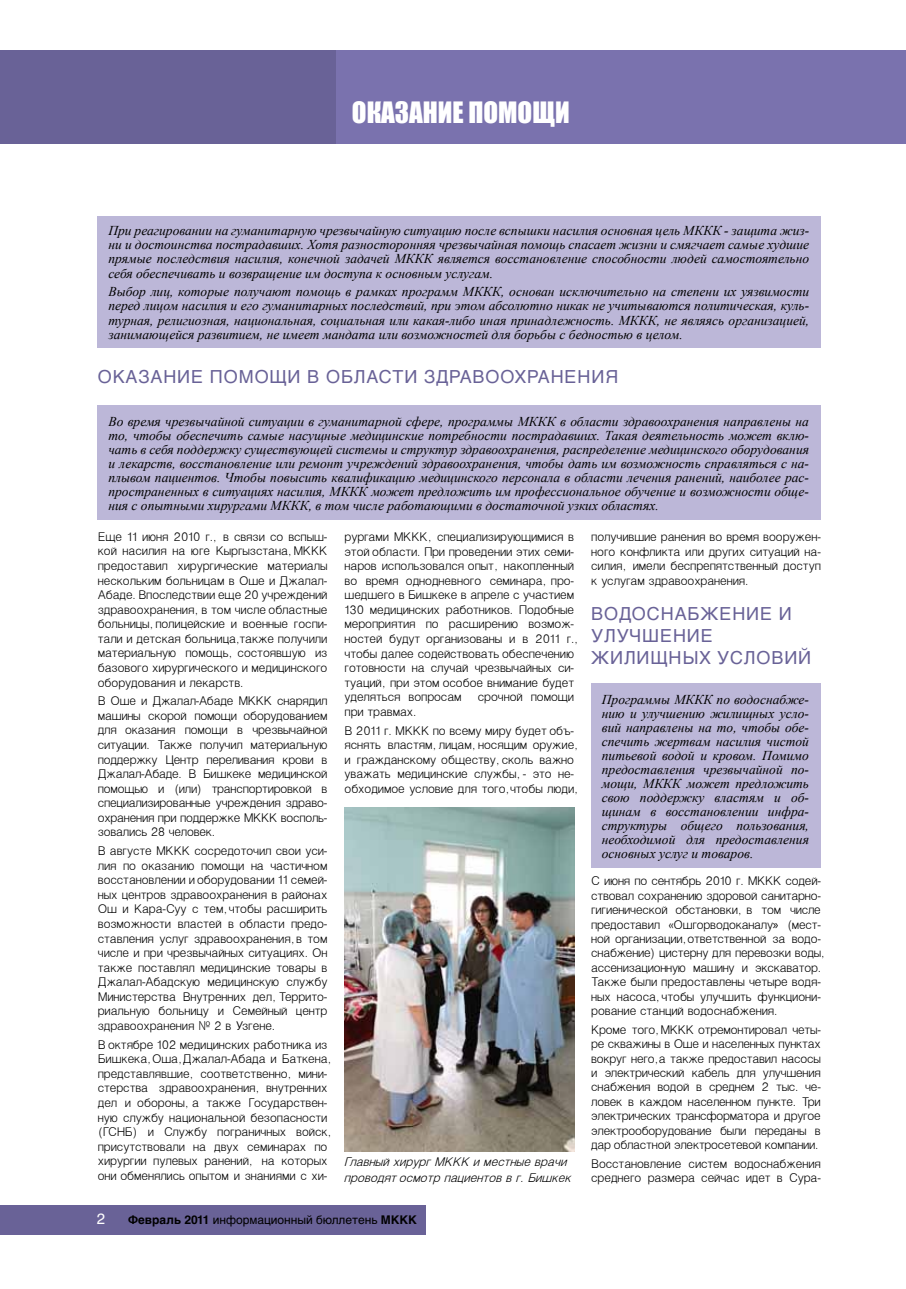
<style>
.page{position:relative;width:906px;height:1289px;background:#fff}
.page>*{position:absolute;margin:0;border:0;box-sizing:border-box;transform-origin:0 0}
.t1{font:27px "Impact";color:#fff}
.t2{font:18px/21.6px "Helvetica Cyr Upright";letter-spacing:.05em;color:#696297}
.t3{font:15px "Helvetica Cyr Upright";color:#fff}
.t4{font:13.5px/14.5px "Helvetica Light";letter-spacing:-.01em;color:#000;text-align:justify}
.t5{font:italic 13.5px/14px "Times New Roman";color:#000;text-align:justify}
.t6{font:italic 13.5px/16.2px "Helvetica Light";color:#000}
.t7{font:12px "Helvetica Cyr Upright";color:#000}
.s1{font-family:"Myriad Pro";font-weight:300}
.s2{font-family:"Helvetica Cyr";font-weight:700}
.s3{font-family:"Myriad Pro"}
</style>
<div class="page">
<div style="left:0;top:1204px;width:425px;height:30px;background:#696297"></div>
<div style="left:0;top:50px;width:336px;height:94px;background:#696297"></div>
<div style="left:336px;top:50px;width:570px;height:94px;background:#7a72ae"></div>
<div style="left:98px;top:216px;width:723px;height:131px;background:#bcb7d8"></div>
<div style="left:98px;top:405px;width:723px;height:115px;background:#bcb7d8"></div>
<div style="left:591px;top:683px;width:230px;height:184px;background:#bcb7d8"></div>
<img style="left:344px;top:807px;width:230px;height:343px">
<h1 class="t1" style="left:352px;top:91px;width:219px">ОКАЗАНИЕ ПОМОЩИ</h1>
<p class="t5" style="left:108px;top:223px;width:702px">При реагировании на гуманитарную чрезвычайную ситуацию после вспышки насилия основная цель МККК - защита жиз&shy;ни и достоинства пострадавших. Хотя разносторонняя чрезвычайная помощь спасает жизни и смягчает самые худшие прямые последствия насилия, конечной задачей МККК является восстановление способности людей самостоятельно себя обеспечивать и возвращение им доступа к основным услугам.</p>
<p class="t5" style="left:108px;top:284px;width:702px">Выбор лиц, которые получают помощь в рамках программ МККК, основан исключительно на степени их уязвимости перед лицом насилия и его гуманитарных последствий, при этом абсолютно никак не учитываются политическая, куль&shy;турная, религиозная, национальная, социальная или какая-либо иная принадлежность. МККК, не являясь организацией, занимающейся развитием, не имеет мандата или возможностей для борьбы с бедностью в целом.</p>
<h2 class="t2" style="left:98px;top:366px;width:522px">ОКАЗАНИЕ ПОМОЩИ В ОБЛАСТИ ЗДРАВООХРАНЕНИЯ</h2>
<p class="t5" style="left:108px;top:414px;width:702px">Во время чрезвычайной ситуации в гуманитарной сфере, программы МККК в области здравоохранения направлены на то, чтобы обеспечить самые насущные медицинские потребности пострадавших. Такая деятельность может вклю&shy;чать в себя поддержку существующей системы и структур здравоохранения, распределение медицинского оборудования и лекарств, восстановление или ремонт учреждений здравоохранения, чтобы дать им возможность справляться с на&shy;плывом пациентов. Чтобы повысить квалификацию медицинского персонала в области лечения ранений, наиболее рас&shy;пространенных в ситуациях насилия, МККК может предложить им профессиональное обучение и возможности обще&shy;ния с опытными хирургами МККК, в том числе работающими в достаточной узких областях.</p>
<p class="t4" style="left:98px;top:530px;width:231px">Еще 11 июня 2010 г., в связи со вспыш&shy;кой насилия на юге Кыргызстана, МККК предоставил хирургические материалы нескольким больницам в Оше и Джалал-Абаде. Впоследствии еще 20 учреждений здравоохранения, в том числе областные больницы, полицейские и военные госпи&shy;тали и детская больница,также получили материальную помощь, состоявшую из базового хирургического и медицинского оборудования и лекарств.</p>
<p class="t4" style="left:98px;top:694px;width:231px">В Оше и Джалал-Абаде МККК снарядил машины скорой помощи оборудованием для оказания помощи в чрезвычайной ситуации. Также получил материальную поддержку Центр переливания крови в Джалал-Абаде. В Бишкеке медицинской помощью и (или) транспортировкой в специализированные учреждения здраво&shy;охранения при поддержке МККК восполь&shy;зовались 28 человек.</p>
<p class="t4" style="left:98px;top:844px;width:231px">В августе МККК сосредоточил свои уси&shy;лия по оказанию помощи на частичном восстановлении и оборудовании 11 семей&shy;ных центров здравоохранения в районах Ош и Кара-Суу с тем, чтобы расширить возможности властей в области предо&shy;ставления услуг здравоохранения, в том числе и при чрезвычайных ситуациях. Он также поставлял медицинские товары в Джалал-Абадскую медицинскую службу Министерства Внутренних дел, Террито&shy;риальную больницу и Семейный центр здравоохранения <span class="s1">№</span> 2 в Узгене.</p>
<p class="t4" style="left:98px;top:1037px;width:235px;text-align:left">В октябре 102 медицинских работника из Бишкека, Оша, Джалал-Абада и Баткена, представлявшие, соответственно, мини&shy;стерства здравоохранения, внутренних дел и обороны, а также Государствен&shy;ную службу национальной безопасности (ГСНБ) и Службу пограничных войск, присутствовали на двух семинарах по хирургии пулевых ранений, на которых они обменялись опытом и знаниями с хи-</p>
<p class="t4" style="left:344px;top:530px;width:235px;text-align:left">рургами МККК, специализирующимися в этой области. При проведении этих семи&shy;наров использовался опыт, накопленный во время однодневного семинара, про&shy;шедшего в Бишкеке в апреле с участием 130 медицинских работников. Подобные мероприятия по расширению возмож&shy;ностей будут организованы и в 2011 г., чтобы далее содействовать обеспечению готовности на случай чрезвычайных си&shy;туаций, при этом особое внимание будет уделяться вопросам срочной помощи при травмах.</p>
<p class="t4" style="left:344px;top:723px;width:235px;text-align:left">В 2011 г. МККК по всему миру будет объ&shy;яснять властям, лицам, носящим оружие, и гражданскому обществу, сколь важно уважать медицинские службы, - это не&shy;обходимое условие для того,чтобы люди,</p>
<p class="t6" style="left:344px;top:1154px;width:232px">ГлавныйхирургМККК иместные врачи проводятосмотр пациентоввг.Бишкек</p>
<p class="t3" style="left:97px;top:1210px;width:10px">2</p>
<p class="t7" style="left:128px;top:1212px;width:290px"><span class="s2">Февраль 2011</span> информационный бюллетень <span class="s2">МККК</span></p>
<p class="t4" style="left:591px;top:530px;width:231px">получившие ранения во время вооружен&shy;ного конфликта или других ситуаций на&shy;силия, имели беспрепятственный доступ к услугам здравоохранения.</p>
<h2 class="t2" style="left:591px;top:603px;width:221px">ВОДОСНАБЖЕНИЕ И<br>УЛУЧШЕНИЕ<br>ЖИЛИЩНЫХ УСЛОВИЙ</h2>
<p class="t5" style="left:602px;top:692px;width:209px">Программы МККК по водоснабже&shy;нию и улучшению жилищных усло&shy;вий направлены на то, чтобы обе&shy;спечить жертвам насилия чистой питьевой водой и кровом. Помимо предоставления чрезвычайной по&shy;мощи, МККК может предложить свою поддержку властям и об&shy;щинам в восстановлении инфра&shy;структуры общего пользования, необходимой для предоставления основных услуг и товаров.</p>
<p class="t4" style="left:591px;top:874px;width:235px;text-align:left">С июня по сентябрь 2010 г. МККК содей&shy;ствовал сохранению здоровой санитарно&shy;гигиенической обстановки, в том числе предоставил «Ошгорводоканалу<span class="s3">»</span> (мест&shy;ной организации, ответственной за водо&shy;снабжение) цистерну для перевозки воды, ассенизационную машину и экскаватор.<br>Также были предоставлены четыре водя&shy;ных насоса, чтобы улучшить функциони&shy;рование станций водоснабжения.</p>
<p class="t4" style="left:591px;top:1022px;width:231px">Кроме того, МККК отремонтировал четы&shy;ре скважины в Оше и населенных пунктах вокруг него,а также предоставил насосы и электрический кабель для улучшения снабжения водой в среднем 2 тыс. че&shy;ловек в каждом населенном пункте. Три электрических трансформатора и другое электрооборудование были переданы в дар областной электросетевой компании.</p>
<p class="t4" style="left:591px;top:1156px;width:231px">Восстановление систем водоснабжения среднего размера сейчас идет в Сура-</p>
</div>
